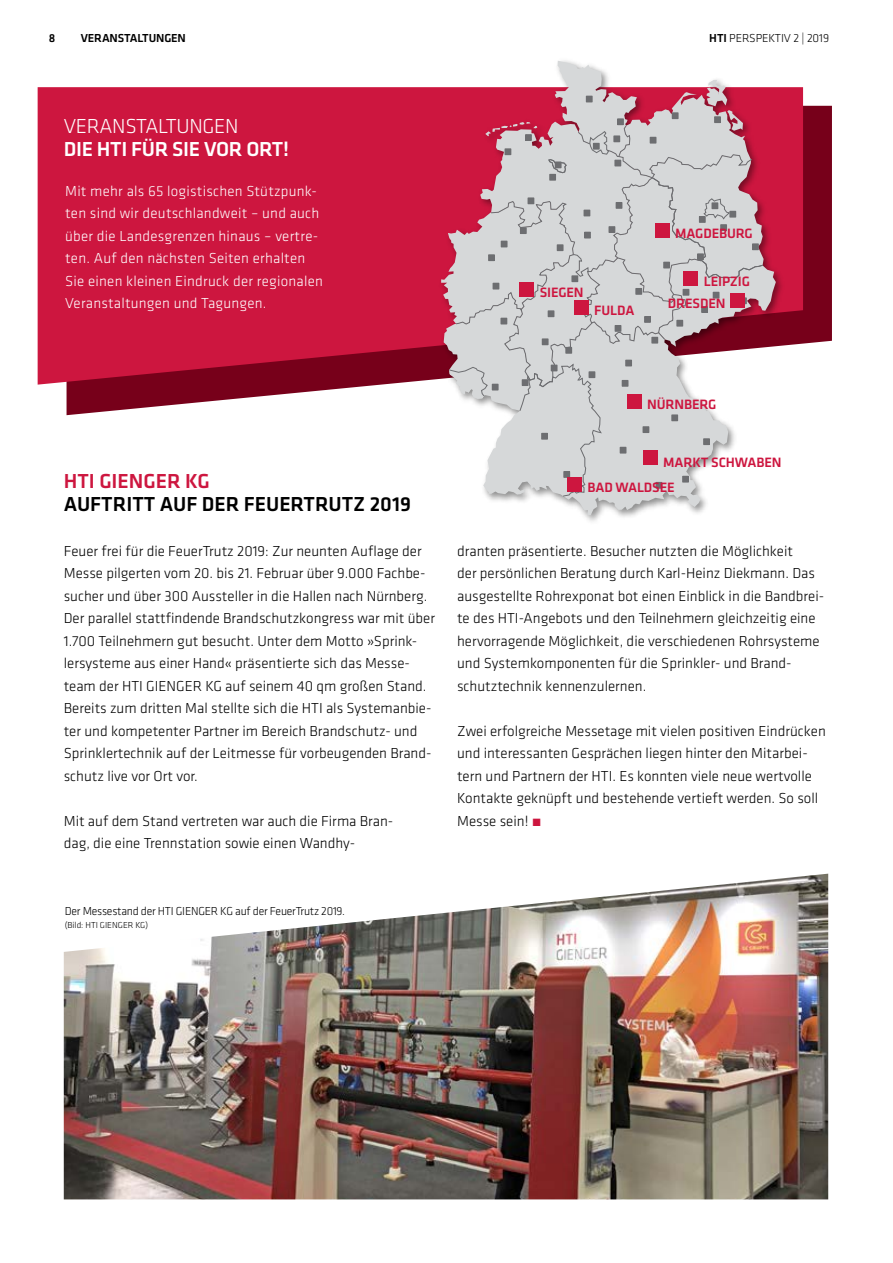
<style>
.page{position:relative;width:893px;height:1263px;background:#fff}
.page>*{position:absolute;margin:0;border:0;box-sizing:border-box;transform-origin:0 0}
.t1{font:500 21px "GC Klavika Fein";color:#000}
.t2{font:500 21px "GC Klavika Fein";letter-spacing:-.015em;color:#fff}
.t3{font:300 21px "GC Klavika Fein";letter-spacing:-.015em;color:#fff}
.t4{font:500 21px "GC Klavika Fein";color:#cd163f}
.t5{font:300 15px/22.5px "GC Klavika Fein";color:#000}
.t6{font:300 15px/22.5px "GC Klavika Fein";letter-spacing:.015em;color:#fff}
.t7{font:500 14.1px "GC Klavika Fein";letter-spacing:-.01em;color:#cd163f}
.t8{font:300 12px "GC Klavika Fein";letter-spacing:-.02em;color:#000}
.t9{font:500 12px "GC Klavika Fein";letter-spacing:-.01em;color:#000}
.t10{font:300 9px "GC Klavika Fein";color:#000}
.s1{font-weight:500}
.s2{font-weight:500;color:#cd163f}
</style>
<div class="page">
<svg style="left:67px;top:106px;width:765px;height:309px;fill:#77001a"></svg>
<svg style="left:38px;top:87px;width:765px;height:298px;background:#c7163d"></svg>
<img style="left:436px;top:60px;width:352px;height:462px">
<svg style="left:441px;top:61px;width:335px;height:454px"></svg>
<div style="left:663px;top:262px;width:7px;height:6px;border:1px solid #6d6e71"></div>
<img style="left:64px;top:874px;width:764px;height:325px">
<div style="left:730px;top:293px;width:15px;height:15px;background:#cd163f"></div>
<div style="left:683px;top:271px;width:15px;height:15px;background:#cd163f"></div>
<div style="left:574px;top:300px;width:15px;height:15px;background:#cd163f"></div>
<div style="left:655px;top:223px;width:15px;height:15px;background:#cd163f"></div>
<div style="left:519px;top:282px;width:15px;height:15px;background:#cd163f"></div>
<div style="left:567px;top:477px;width:15px;height:15px;background:#cd163f"></div>
<div style="left:643px;top:450px;width:15px;height:15px;background:#cd163f"></div>
<div style="left:627px;top:394px;width:14px;height:15px;background:#cd163f"></div>
<p class="t9" style="left:49px;top:30px;width:8px">8</p>
<p class="t9" style="left:81px;top:30px;width:107px">VERANSTALTUNGEN</p>
<p class="t8" style="left:709px;top:31px;width:121px"><span class="s1">HTI</span> PERSPEKTIV 2 | 2019</p>
<h1 class="t3" style="left:64px;top:114px;width:176px">VERANSTALTUNGEN</h1>
<h1 class="t2" style="left:64px;top:135px;width:227px">DIE HTI FÜR SIE VOR ORT!</h1>
<p class="t6" style="left:65px;top:179px;width:259px">Mit mehr als 65 logistischen Stützpunk&shy;ten sind wir deutschlandweit – und auch über die Landesgrenzen hinaus – vertre&shy;ten. Auf den nächsten Seiten erhalten Sie einen kleinen Eindruck der regionalen Veranstaltungen und Tagungen.</p>
<p class="t7" style="left:540px;top:283px;width:45px">SIEGEN</p>
<p class="t7" style="left:594px;top:300px;width:42px">FULDA</p>
<p class="t7" style="left:675px;top:224px;width:79px">MAGDEBURG</p>
<p class="t7" style="left:704px;top:272px;width:48px">LEIPZIG</p>
<p class="t7" style="left:668px;top:293px;width:59px">DRESDEN</p>
<h1 class="t4" style="left:64px;top:467px;width:147px">HTI GIENGER KG</h1>
<h1 class="t1" style="left:64px;top:490px;width:349px">AUFTRITT AUF DER FEUERTRUTZ 2019</h1>
<p class="t5" style="left:64px;top:539px;width:373px">Feuer frei für die FeuerTrutz 2019: Zur neunten Auflage der Messe pilgerten vom 20. bis 21. Februar über 9.000 Fachbe&shy;sucher und über 300 Aussteller in die Hallen nach Nürnberg.<br>Der parallel stattfindende Brandschutzkongress war mit über 1.700 Teilnehmern gut besucht. Unter dem Motto »Sprink&shy;lersysteme aus einer Hand« präsentierte sich das Messe&shy;team der HTI GIENGER KG auf seinem 40 qm großen Stand.<br>Bereits zum dritten Mal stellte sich die HTI als Systemanbie&shy;ter und kompetenter Partner im Bereich Brandschutz- und Sprinklertechnik auf der Leitmesse für vorbeugenden Brand&shy;schutz live vor Ort vor.</p>
<p class="t5" style="left:64px;top:809px;width:331px">Mit auf dem Stand vertreten war auch die Firma Bran&shy;dag, die eine Trennstation sowie einen Wandhy-</p>
<p class="t8" style="left:65px;top:903px;width:282px">Der Messestand der HTI GIENGER KG auf der FeuerTrutz 2019.</p>
<p class="t10" style="left:65px;top:920px;width:85px">(Bild: HTI GIENGER KG)</p>
<p class="t7" style="left:647px;top:395px;width:71px">NÜRNBERG</p>
<p class="t7" style="left:663px;top:453px;width:120px">MARKT SCHWABEN</p>
<p class="t7" style="left:587px;top:477px;width:89px">BAD WALDSEE</p>
<p class="t5" style="left:457px;top:539px;width:369px">dranten präsentierte. Besucher nutzten die Möglichkeit<br>der persönlichen Beratung durch Karl-Heinz Diekmann. Das ausgestellte Rohrexponat bot einen Einblick in die Bandbrei&shy;te des HTI-Angebots und den Teilnehmern gleichzeitig eine hervorragende Möglichkeit, die verschiedenen Rohrsysteme und Systemkomponenten für die Sprinkler- und Brand&shy;schutztechnik kennenzulernen.</p>
<p class="t5" style="left:457px;top:719px;width:370px">Zwei erfolgreiche Messetage mit vielen positiven Eindrücken und interessanten Gesprächen liegen hinter den Mitarbei&shy;tern und Partnern der HTI. Es konnten viele neue wertvolle Kontakte geknüpft und bestehende vertieft werden. So soll Messe sein! <span class="s2">•</span></p>
</div>
